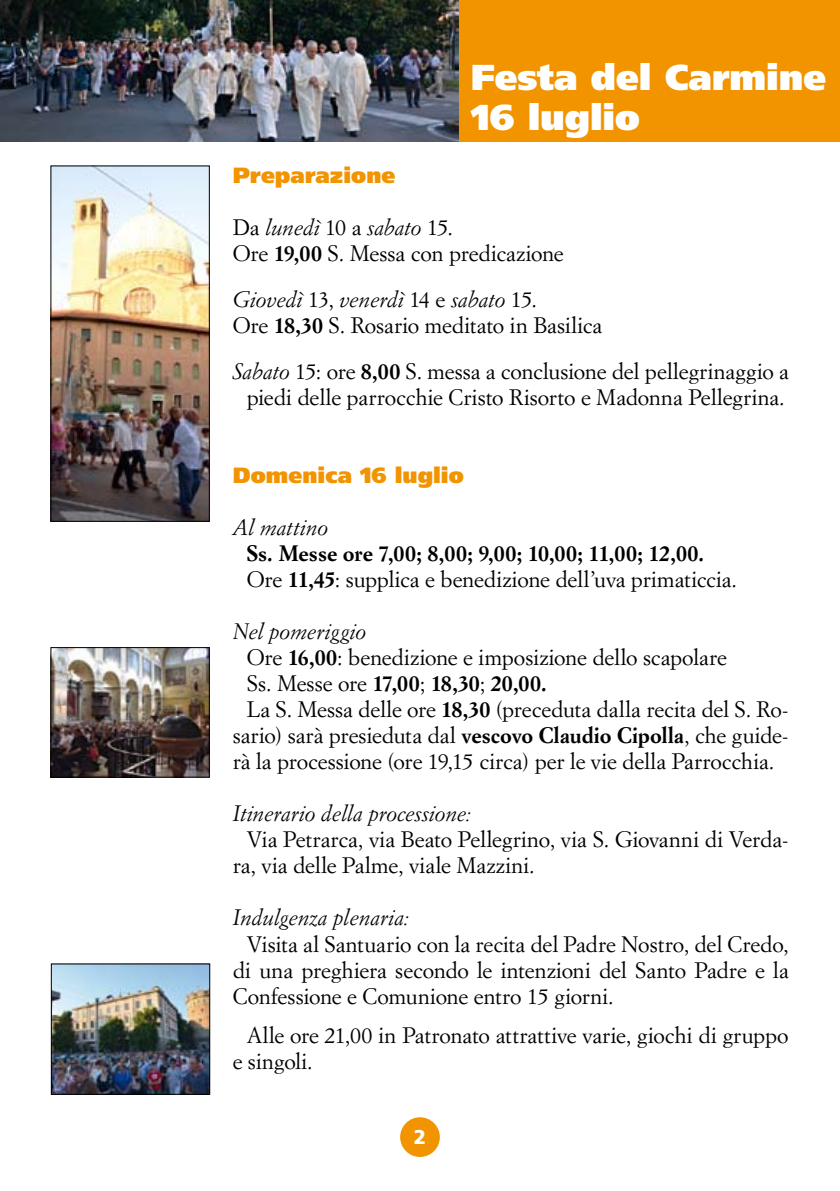
<style>
.page{position:relative;width:840px;height:1191px;background:#fff}
.page>*{position:absolute;margin:0;border:0;box-sizing:border-box;transform-origin:0 0}
.t1{font:900 36px/40px "Frutiger LT Std";color:#fff}
.t2{font:22px/26px "Simoncini Garamond Std";letter-spacing:-.005em;color:#000}
.t3{font:700 22px/26px "Simoncini Garamond Std";letter-spacing:.005em;color:#000}
.t4{font:italic 22px "Simoncini Garamond Std";letter-spacing:-.01em;color:#000}
.t5{font:900 22px "Frutiger LT Std";letter-spacing:.005em;color:#f29400}
.t6{font:900 20px "Frutiger LT Std";color:#fff}
.s1{font-style:italic}
.s2{font-weight:700}
.s3{font-weight:400}
</style>
<div class="page">
<div style="left:400px;top:1117px;width:39px;height:40px;background:#f29400;border-radius:50%"></div>
<hr style="left:839px;top:0;width:1px;height:60px;background:#f29400">
<div style="left:0;top:0;width:839px;height:142px;background:#f29400"></div>
<img style="left:0;top:0;width:458px;height:142px">
<img style="left:53px;top:168px;width:154px;height:351px">
<img style="left:53px;top:649px;width:154px;height:126px">
<div style="left:51px;top:647px;width:158px;height:130px;border:1px solid #000"></div>
<img style="left:53px;top:965px;width:155px;height:127px">
<div style="left:51px;top:963px;width:159px;height:131px;border:1px solid #000"></div>
<h1 class="t1" style="left:471px;top:58px;width:356px">Festa del Carmine<br>16 luglio</h1>
<p class="t5" style="left:232px;top:162px;width:164px">Preparazione</p>
<p class="t2" style="left:232px;top:214px;width:332px">Da <span class="s1">lunedì</span> 10 a <span class="s1">sabato</span> 15.<br>Ore <span class="s2">19,00</span> S. Messa con predicazione</p>
<p class="t2" style="left:232px;top:286px;width:371px"><span class="s1">Giovedì</span> 13, <span class="s1">venerdì</span> 14 e <span class="s1">sabato</span> 15.<br>Ore <span class="s2">18,30</span> S. Rosario meditato in Basilica</p>
<p class="t2" style="left:232px;top:358px;width:557px;text-align:center"><span class="s1">Sabato</span> 15: ore <span class="s2">8,00</span> S. messa a conclusione del pellegrinaggio a piedi delle parrocchie Cristo Risorto e Madonna Pellegrina.</p>
<p class="t5" style="left:232px;top:462px;width:232px">Domenica 16 luglio</p>
<p class="t4" style="left:232px;top:514px;width:97px">Al mattino</p>
<p class="t3" style="left:246px;top:541px;width:491px">Ss. Messe ore 7,00; 8,00; 9,00; 10,00; 11,00; 12,00.<br><span class="s3">Ore</span> 11,45<span class="s3">: supplica e benedizione dell’uva primaticcia.</span></p>
<p class="t4" style="left:232px;top:618px;width:135px">Nel pomeriggio</p>
<p class="t2" style="left:246px;top:644px;width:481px">Ore <span class="s2">16,00</span>: benedizione e imposizione dello scapolare</p>
<p class="t3" style="left:246px;top:671px;width:301px"><span class="s3">Ss. Messe ore</span> 17,00<span class="s3">;</span> 18,30<span class="s3">;</span> 20,00.</p>
<p class="t2" style="left:246px;top:696px;width:543px">La S. Messa delle ore <span class="s2">18,30</span> (preceduta dalla recita del S. Ro-</p>
<p class="t2" style="left:232px;top:722px;width:557px">sario) sarà presieduta dal <span class="s2">vescovo Claudio Cipolla</span>, che guide-</p>
<p class="t2" style="left:232px;top:748px;width:543px">rà la processione (ore 19,15 circa) per le vie della Parrocchia.</p>
<p class="t4" style="left:232px;top:800px;width:240px">Itinerario della processione:</p>
<p class="t2" style="left:232px;top:826px;width:557px;text-indent:14px">Via Petrarca, via Beato Pellegrino, via S. Giovanni di Verda&shy;ra, via delle Palme, viale Mazzini.</p>
<p class="t4" style="left:232px;top:904px;width:178px">Indulgenza plenaria:</p>
<p class="t2" style="left:232px;top:930px;width:557px;text-align:justify;text-indent:14px">Visita al Santuario con la recita del Padre Nostro, del Credo, di una preghiera secondo le intenzioni del Santo Padre e la Confessione e Comunione entro 15 giorni.</p>
<p class="t2" style="left:232px;top:1021px;width:557px;text-indent:14px">Alle ore 21,00 in Patronato attrattive varie, giochi di gruppo e singoli.</p>
<p class="t6" style="left:413px;top:1124px;width:14px">2</p>
</div>
